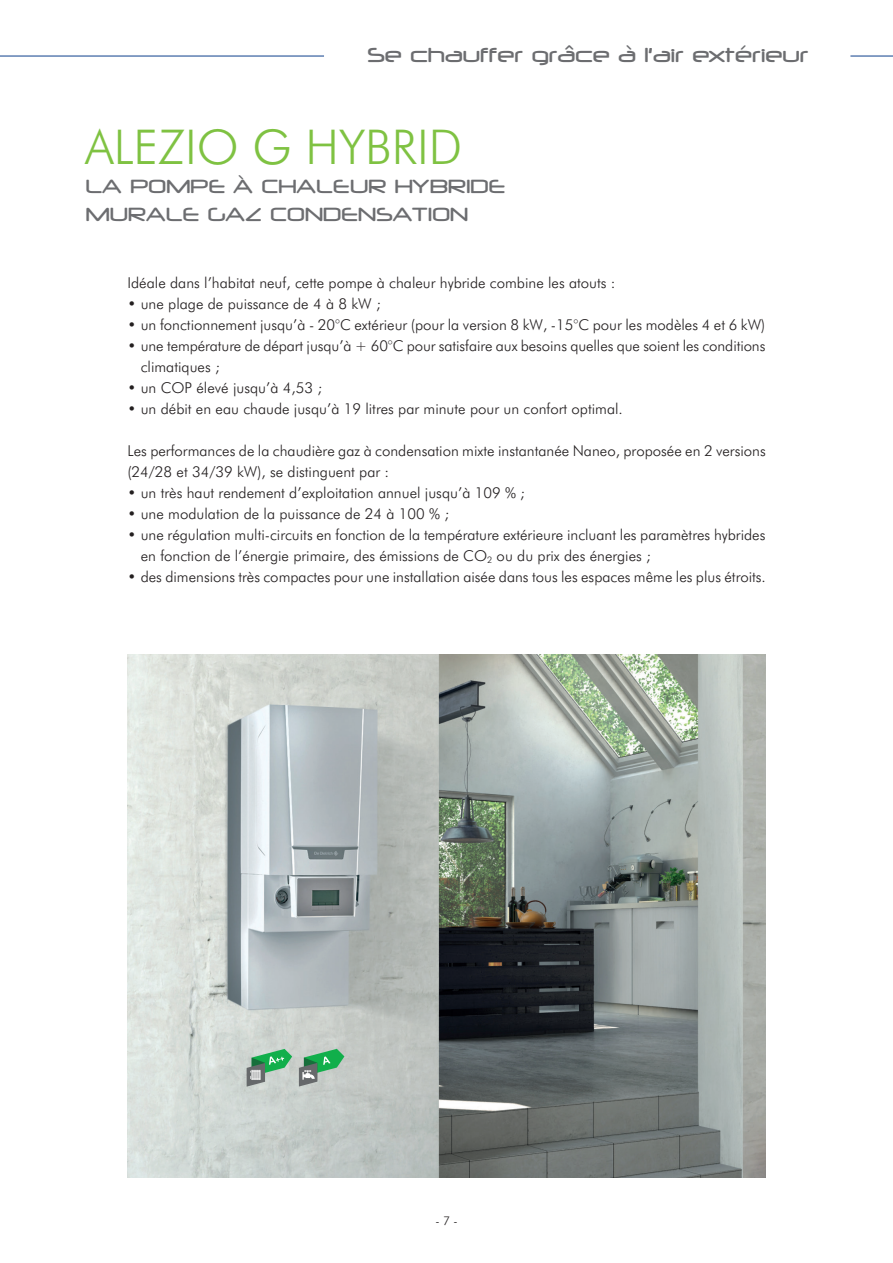
<style>
.page{position:relative;width:893px;height:1263px;background:#fff}
.page>*{position:absolute;margin:0;border:0;box-sizing:border-box;transform-origin:0 0}
.t1{font:300 48px "Futura BT";color:#7fc242}
.t2{font:500 24px "Neuropol";color:#6c6d70}
.t3{font:500 22.5px "Neuropol";letter-spacing:.01em;color:#6c6d70}
.t4{font:300 15px/21px "Futura BT";color:#231f20}
.t5{font:300 12px "Futura BT";color:#231f20}
</style>
<div class="page">
<hr style="left:850px;top:56px;width:43px;height:1px;background:#0d3e8c">
<hr style="left:0;top:56px;width:324px;height:1px;background:#0d3e8c">
<img style="left:128px;top:655px;width:637px;height:523px">
<svg style="left:299px;top:1049px;width:45px;height:37px;background:#7fb292"></svg>
<svg style="left:247px;top:1049px;width:45px;height:38px;background:#87b899"></svg>
<h2 class="t2" style="left:367px;top:42px;width:443px">Se chauffer grâce à l’air extérieur</h2>
<h1 class="t1" style="left:85px;top:118px;width:379px">ALEZIO G HYBRID</h1>
<h3 class="t3" style="left:85px;top:175px;width:266px">LA POMPE À CHALEUR</h3>
<h3 class="t3" style="left:394px;top:175px;width:69px">HYBRIDE</h3>
<h3 class="t3" style="left:85px;top:203px;width:21px">MURA</h3>
<h3 class="t3" style="left:165px;top:203px;width:122px">LEGAZ CONDENSATION</h3>
<p class="t4" style="left:128px;top:272px;width:489px">Idéale dans l’habitat neuf, cette pompe à chaleur hybride combine les atouts :</p>
<p class="t4" style="left:128px;top:293px;width:255px">• une plage de puissance de 4 à 8 kW ;</p>
<p class="t4" style="left:128px;top:314px;width:639px">• un fonctionnement jusqu’à - 20°C extérieur (pour la version 8 kW, -15°C pour les modèles 4 et 6 kW)</p>
<p class="t4" style="left:141px;top:335px;width:626px;text-indent:-13px">• une température de départ jusqu’à + 60°C pour satisfaire aux besoins quelles que soient les conditions climatiques ;</p>
<p class="t4" style="left:128px;top:377px;width:196px">• un COP élevé jusqu’à 4,53 ;</p>
<p class="t4" style="left:128px;top:398px;width:497px">• un débit en eau chaude jusqu’à 19 litres par minute pour un confort optimal.</p>
<p class="t4" style="left:128px;top:440px;width:640px">Les performances de la chaudière gaz à condensation mixte instantanée Naneo, proposée en 2 versions (24/28 et 34/39 kW), se distinguent par :</p>
<p class="t4" style="left:128px;top:482px;width:399px">• un très haut rendement d’exploitation annuel jusqu’à 109 % ;</p>
<p class="t4" style="left:128px;top:503px;width:323px">• une modulation de la puissance de 24 à 100 % ;</p>
<p class="t4" style="left:141px;top:524px;width:626px;text-indent:-13px">• une régulation multi-circuits en fonction de la température extérieure incluant les paramètres hybrides en fonction de l’énergie primaire, des émissions de CO<sub>2</sub> ou du prix des énergies ;</p>
<p class="t4" style="left:128px;top:566px;width:640px">• des dimensions très compactes pour une installation aisée dans tous les espaces même les plus étroits.</p>
<p class="t5" style="left:435px;top:1213px;width:24px">- 7 -</p>
</div>
